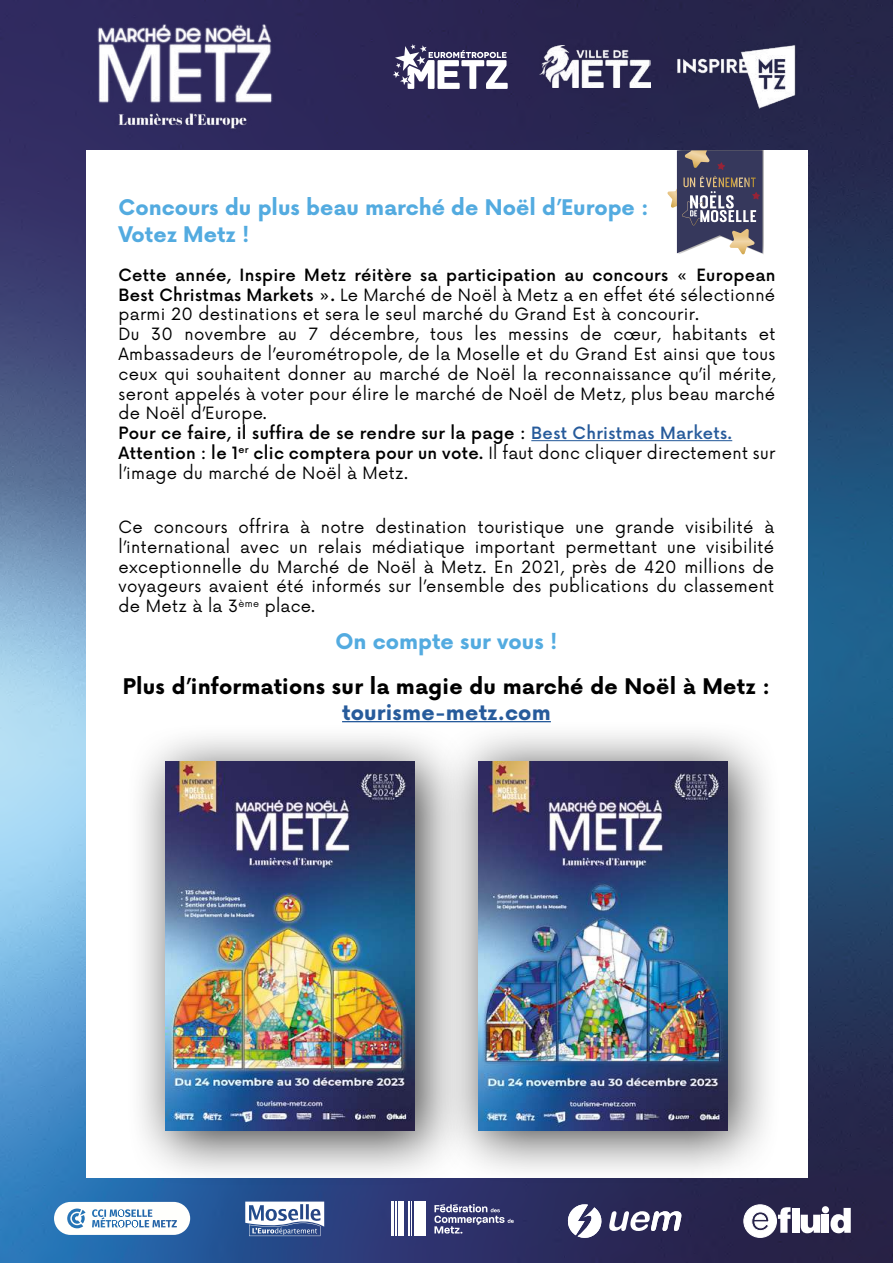
<style>
.page{position:relative;width:893px;height:1263px;background:#fff}
.page>*{position:absolute;margin:0;border:0;box-sizing:border-box;transform-origin:0 0}
.t1{font:700 21px/27px "Now Alt";color:#53abe0}
.t2{font:700 21px "Now Alt";letter-spacing:.01em;color:#000}
.t3{font:700 21px "Now Alt";letter-spacing:.01em;color:#275b9b}
.t4{font:16.5px/19.8px "Now Alt";letter-spacing:.02em;color:#000;text-align:justify}
.s1{font-weight:500}
.s2{font-weight:500;color:#275b9b}
</style>
<div class="page">
<img style="left:0;top:0;width:893px;height:1263px">
<svg style="left:434px;top:1204px;width:80px;height:30px;background:#5e608c"></svg>
<div style="left:418px;top:1201px;width:8px;height:35px;background:#fff"></div>
<hr style="left:414px;top:1201px;width:2px;height:35px;background:#fff">
<hr style="left:411px;top:1201px;width:1px;height:35px;background:#fff">
<hr style="left:408px;top:1201px;width:2px;height:35px;background:#fff">
<div style="left:399px;top:1201px;width:5px;height:35px;background:#fff"></div>
<hr style="left:396px;top:1201px;width:1px;height:35px;background:#fff">
<hr style="left:392px;top:1201px;width:2px;height:35px;background:#fff">
<svg style="left:54px;top:1202px;width:136px;height:33px"></svg>
<svg style="left:245px;top:1201px;width:79px;height:35px"></svg>
<svg style="left:566px;top:1204px;width:37px;height:34px"></svg>
<svg style="left:609px;top:1211px;width:73px;height:20px"></svg>
<svg style="left:744px;top:1204px;width:46px;height:34px"></svg>
<div style="left:792px;top:1208px;width:7px;height:25px;background:#fff"></div>
<svg style="left:801px;top:1215px;width:19px;height:18px"></svg>
<div style="left:822px;top:1215px;width:7px;height:18px;background:#fff"></div>
<svg style="left:830px;top:1208px;width:21px;height:25px"></svg>
<div style="left:822px;top:1206px;width:7px;height:7px;background:#fff;border-radius:50%"></div>
<div style="left:86px;top:150px;width:721px;height:1028px;background:#fff"></div>
<svg style="left:667px;top:150px;width:97px;height:105px"></svg>
<img style="left:86px;top:13px;width:198px;height:127px">
<hr style="left:342px;top:721px;width:209px;height:1px;background:#275b9b">
<svg style="left:393px;top:44px;width:115px;height:45px"></svg>
<img style="left:540px;top:45px;width:111px;height:43px">
<img style="left:673px;top:39px;width:134px;height:75px">
<hr style="left:531px;top:440px;width:201px;height:1px;background:#275b9b">
<div style="left:126px;top:723px;width:345px;height:464px;background:#000;opacity:.75"></div>
<img style="left:165px;top:761px;width:250px;height:369px">
<div style="left:437px;top:720px;width:345px;height:465px;background:#000;opacity:.75"></div>
<img style="left:478px;top:761px;width:250px;height:370px">
<p class="t1" style="left:119px;top:194px;width:532px">Concours du plus beau marché de Noël d’Europe :<br>Votez Metz !</p>
<p class="t4" style="left:119px;top:264px;width:658px;text-align:left"><span class="s1">Cette année, Inspire Metz réitère sa participation au concours « European Best Christmas Markets ».</span> Le Marché de Noël à Metz a en effet été sélectionné parmi 20 destinations et sera le seul marché du Grand Est à concourir.<br>Du 30 novembre au 7 décembre, tous les messins de cœur, habitants et Ambassadeurs de l’eurométropole, de la Moselle et du Grand Est ainsi que tous ceux qui souhaitent donner au marché de Noël la reconnaissance qu’il mérite, seront appelés à voter pour élire le marché de Noël de Metz, plus beau marché de Noël d’Europe.<br><span class="s1">Pour ce faire, il suffira de se rendre sur la page :</span> <span class="s2">Best Christmas Markets.<br></span><span class="s1">Attention : le 1</span><sup>er</sup> <span class="s1">clic comptera pour un vote.</span> Il faut donc cliquer directement sur l’image du marché de Noël à Metz.</p>
<p class="t4" style="left:119px;top:516px;width:657px">Ce concours offrira à notre destination touristique une grande visibilité à l’international avec un relais médiatique important permettant une visibilité exceptionnelle du Marché de Noël à Metz. En 2021, près de 420 millions de voyageurs avaient été informés sur l’ensemble des publications du classement de Metz à la 3<sup>ème</sup> place.</p>
<p class="t1" style="left:335px;top:628px;width:223px">On compte sur vous !</p>
<p class="t2" style="left:123px;top:671px;width:648px">Plus d’informations sur la magie du marché de Noël à Metz :</p>
<p class="t3" style="left:342px;top:696px;width:210px">tourisme-metz.com</p>
</div>
